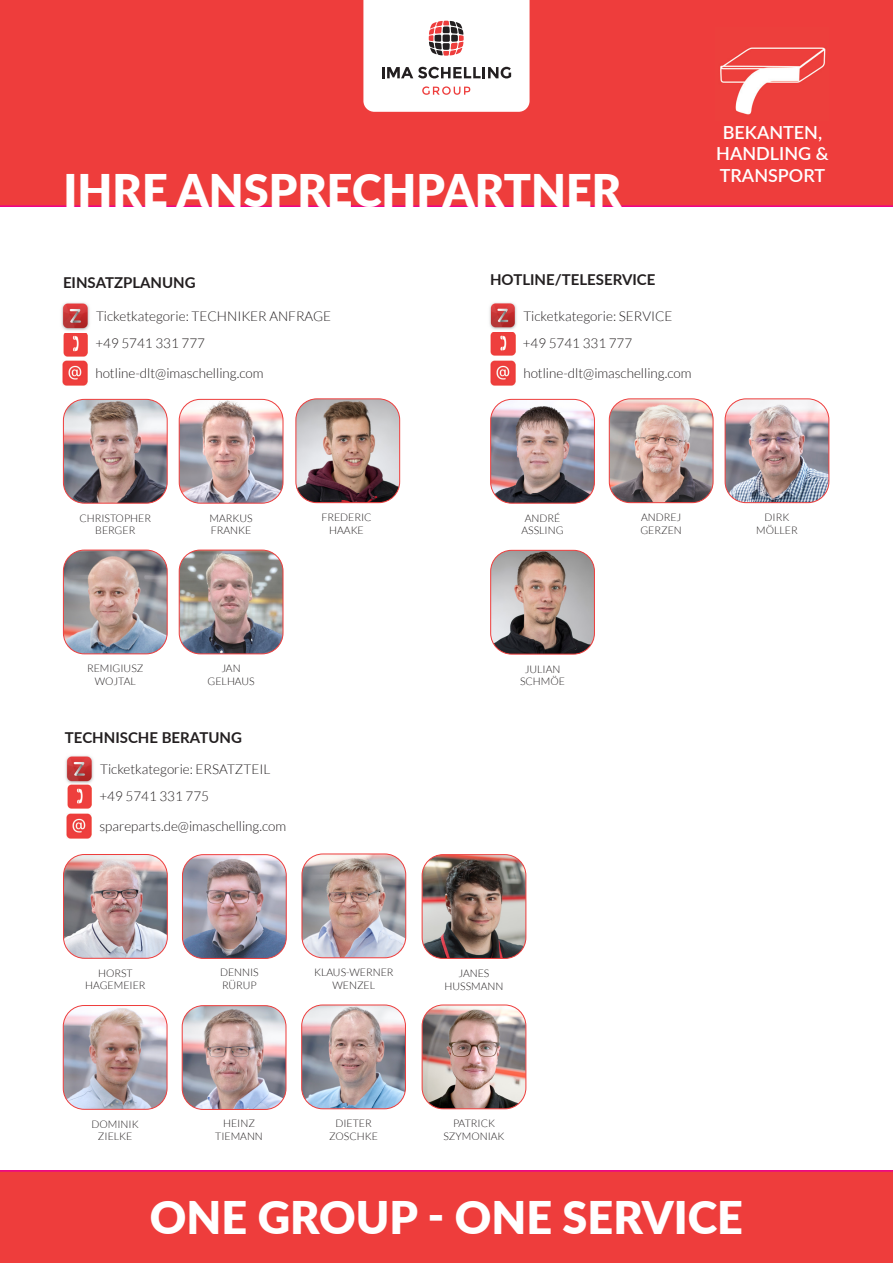
<style>
.page{position:relative;width:893px;height:1263px;background:#fff}
.page>*{position:absolute;margin:0;border:0;box-sizing:border-box;transform-origin:0 0}
.t1{font:900 45px "Lato";color:#fff}
.t2{font:600 18px/21.6px "Lato";color:#fff;text-align:center}
.t3{font:700 15px "Lato";color:#231f20}
.t4{font:300 13.5px "Lato";color:#231f20}
.t5{font:300 10.5px/12.6px "Lato";color:#231f20;text-align:center}
</style>
<div class="page">
<div style="left:0;top:0;width:893px;height:207px;background:#ee3d3c"></div>
<svg style="left:363px;top:0;width:167px;height:112px"></svg>
<img style="left:715px;top:28px;width:114px;height:92px">
<img style="left:179px;top:399px;width:104px;height:104px">
<div style="left:179px;top:399px;width:104px;height:104px;border:1px solid #ee3d3c;border-radius:21px"></div>
<img style="left:63px;top:399px;width:104px;height:104px">
<div style="left:63px;top:399px;width:104px;height:104px;border:1px solid #ee3d3c;border-radius:21px"></div>
<img style="left:296px;top:399px;width:104px;height:104px">
<div style="left:296px;top:399px;width:104px;height:104px;border:1px solid #ee3d3c;border-radius:21px"></div>
<img style="left:63px;top:550px;width:104px;height:104px">
<div style="left:63px;top:550px;width:104px;height:104px;border:1px solid #ee3d3c;border-radius:21px"></div>
<img style="left:179px;top:550px;width:104px;height:104px">
<div style="left:179px;top:550px;width:104px;height:104px;border:1px solid #ee3d3c;border-radius:21px"></div>
<img style="left:491px;top:399px;width:103px;height:104px">
<div style="left:491px;top:399px;width:103px;height:104px;border:1px solid #ee3d3c;border-radius:21px"></div>
<img style="left:725px;top:399px;width:104px;height:104px">
<div style="left:725px;top:399px;width:104px;height:104px;border:1px solid #ee3d3c;border-radius:21px"></div>
<img style="left:609px;top:399px;width:104px;height:104px">
<div style="left:609px;top:399px;width:104px;height:104px;border:1px solid #ee3d3c;border-radius:21px"></div>
<img style="left:491px;top:550px;width:103px;height:104px">
<div style="left:491px;top:550px;width:103px;height:104px;border:1px solid #ee3d3c;border-radius:21px"></div>
<img style="left:63px;top:333px;width:25px;height:23px">
<img style="left:490px;top:361px;width:25px;height:25px">
<img style="left:491px;top:332px;width:24px;height:24px">
<img style="left:62px;top:361px;width:25px;height:25px">
<img style="left:61px;top:302px;width:29px;height:29px">
<img style="left:489px;top:302px;width:28px;height:28px">
<img style="left:65px;top:755px;width:29px;height:29px">
<img style="left:64px;top:854px;width:103px;height:104px">
<div style="left:63px;top:854px;width:104px;height:104px;border:1px solid #ee3d3c;border-radius:21px"></div>
<img style="left:302px;top:854px;width:104px;height:104px">
<div style="left:302px;top:854px;width:104px;height:104px;border:1px solid #ee3d3c;border-radius:21px"></div>
<img style="left:182px;top:855px;width:104px;height:103px">
<div style="left:182px;top:854px;width:104px;height:104px;border:1px solid #ee3d3c;border-radius:21px"></div>
<img style="left:63px;top:1005px;width:104px;height:104px">
<div style="left:63px;top:1005px;width:104px;height:104px;border:1px solid #ee3d3c;border-radius:21px"></div>
<img style="left:302px;top:1005px;width:103px;height:104px">
<div style="left:302px;top:1005px;width:104px;height:104px;border:1px solid #ee3d3c;border-radius:21px"></div>
<img style="left:422px;top:1005px;width:104px;height:104px">
<div style="left:422px;top:1005px;width:104px;height:104px;border:1px solid #ee3d3c;border-radius:21px"></div>
<img style="left:182px;top:1006px;width:104px;height:103px">
<div style="left:182px;top:1005px;width:104px;height:104px;border:1px solid #ee3d3c;border-radius:21px"></div>
<img style="left:422px;top:856px;width:104px;height:102px">
<div style="left:422px;top:854px;width:104px;height:104px;border:1px solid #ee3d3c;border-radius:21px"></div>
<div style="left:0;top:1170px;width:893px;height:93px;background:#ee3d3c"></div>
<img style="left:67px;top:784px;width:25px;height:25px">
<img style="left:66px;top:813px;width:25px;height:25px">
<p class="t1" style="left:64px;top:157px;width:559px">IHRE ANSPRECHPARTNER</p>
<p class="t3" style="left:63px;top:271px;width:134px">EINSATZPLANUNG</p>
<p class="t4" style="left:96px;top:309px;width:237px">Ticketkategorie: TECHNIKER ANFRAGE</p>
<p class="t3" style="left:490px;top:269px;width:167px">HOTLINE/TELESERVICE</p>
<p class="t4" style="left:523px;top:309px;width:151px">Ticketkategorie: SERVICE</p>
<p class="t4" style="left:95px;top:336px;width:111px">+49 5741 331 777</p>
<p class="t4" style="left:523px;top:335px;width:111px">+49 5741 331 777</p>
<p class="t4" style="left:95px;top:366px;width:170px">hotline-dlt@imaschelling.com</p>
<p class="t4" style="left:523px;top:366px;width:170px">hotline-dlt@imaschelling.com</p>
<p class="t2" style="left:716px;top:121px;width:114px">BEKANTEN,<br>HANDLING &amp;</p>
<p class="t2" style="left:720px;top:164px;width:107px">TRANSPORT</p>
<p class="t5" style="left:80px;top:512px;width:73px">CHRISTOPHER<br>BERGER</p>
<p class="t5" style="left:321px;top:511px;width:52px">FREDERIC</p>
<p class="t5" style="left:210px;top:512px;width:45px">MARKUS</p>
<p class="t5" style="left:211px;top:524px;width:42px">FRANKE</p>
<p class="t5" style="left:329px;top:524px;width:36px">HAAKE</p>
<p class="t5" style="left:87px;top:662px;width:58px">REMIGIUSZ</p>
<p class="t5" style="left:95px;top:675px;width:43px">WOJTAL</p>
<p class="t5" style="left:222px;top:662px;width:21px">JAN</p>
<p class="t5" style="left:208px;top:675px;width:49px">GELHAUS</p>
<p class="t3" style="left:65px;top:727px;width:178px">TECHNISCHE BERATUNG</p>
<p class="t4" style="left:100px;top:762px;width:172px">Ticketkategorie: ERSATZTEIL</p>
<p class="t4" style="left:99px;top:789px;width:111px">+49 5741 331 775</p>
<p class="t4" style="left:99px;top:819px;width:188px">spareparts.de@imaschelling.com</p>
<p class="t5" style="left:525px;top:512px;width:37px">ANDRÉ</p>
<p class="t5" style="left:521px;top:524px;width:44px">ASSLING</p>
<p class="t5" style="left:525px;top:662px;width:37px">JULIAN</p>
<p class="t5" style="left:520px;top:675px;width:46px">SCHMÖE</p>
<p class="t5" style="left:641px;top:511px;width:42px">ANDREJ</p>
<p class="t5" style="left:640px;top:524px;width:43px">GERZEN</p>
<p class="t5" style="left:765px;top:511px;width:26px">DIRK</p>
<p class="t5" style="left:756px;top:524px;width:43px">MÖLLER</p>
<p class="t5" style="left:98px;top:967px;width:36px">HORST</p>
<p class="t5" style="left:85px;top:979px;width:62px">HAGEMEIER</p>
<p class="t5" style="left:92px;top:1118px;width:49px">DOMINIK</p>
<p class="t5" style="left:98px;top:1130px;width:36px">ZIELKE</p>
<p class="t5" style="left:220px;top:966px;width:40px">DENNIS</p>
<p class="t5" style="left:222px;top:979px;width:36px">RÜRUP</p>
<p class="t5" style="left:223px;top:1117px;width:33px">HEINZ</p>
<p class="t5" style="left:215px;top:1130px;width:49px">TIEMANN</p>
<p class="t5" style="left:314px;top:966px;width:81px">KLAUS-WERNER</p>
<p class="t5" style="left:332px;top:979px;width:44px">WENZEL</p>
<p class="t5" style="left:459px;top:967px;width:32px">JANES</p>
<p class="t5" style="left:445px;top:979px;width:60px">HUSSMANN</p>
<p class="t5" style="left:335px;top:1117px;width:38px">DIETER</p>
<p class="t5" style="left:329px;top:1130px;width:50px">ZOSCHKE</p>
<p class="t5" style="left:453px;top:1117px;width:43px">PATRICK</p>
<p class="t5" style="left:443px;top:1130px;width:63px">SZYMONIAK</p>
<p class="t1" style="left:150px;top:1184px;width:595px">ONE GROUP - ONE SERVICE</p>
</div>
